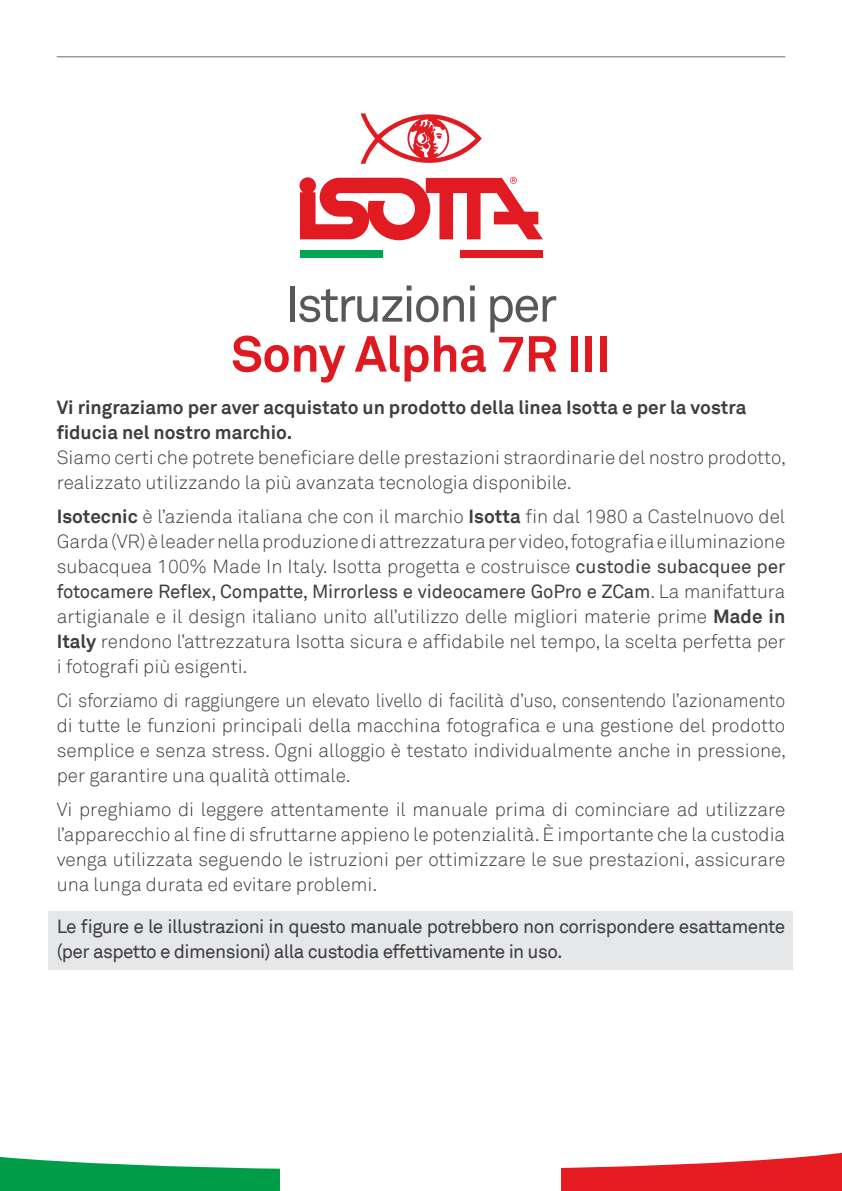
<style>
.page{position:relative;width:842px;height:1191px;background:#fff}
.page>*{position:absolute;margin:0;border:0;box-sizing:border-box;transform-origin:0 0}
.t1{font:700 50px "Akkurat";letter-spacing:-.01em;color:#de1920}
.t2{font:50px "Akkurat";letter-spacing:-.05em;color:#57585a}
.t3{font:300 19px/25px "Akkurat";color:#3e3e3f;text-align:justify}
.t4{font:300 19px/25px "Akkurat";color:#3e3e3f;text-align:justify;scale:.95 1}
.t5{font:19px/25px "Akkurat";letter-spacing:-.03em;color:#3e3e3f}
.t6{font:700 19px/25px "Akkurat";color:#3e3e3f}
.s1{font-weight:700}
.s2{font-weight:400}
</style>
<div class="page">
<div style="left:0;top:1147px;width:281px;height:44px;background:#009d48"></div>
<div style="left:561px;top:1147px;width:281px;height:44px;background:#e71b22"></div>
<svg style="left:0;top:1147px;width:842px;height:22px;fill:#fff"></svg>
<div style="left:300px;top:250px;width:83px;height:8px;background:#00a54f"></div>
<div style="left:460px;top:250px;width:83px;height:8px;background:#e21a21"></div>
<svg style="left:361px;top:113px;width:121px;height:51px"></svg>
<svg style="left:299px;top:177px;width:244px;height:63px"></svg>
<hr style="left:57px;top:56px;width:728px;height:1px;background:#6c6d70">
<div style="left:51px;top:1125px;width:742px;height:23px;background:#fff"></div>
<div style="left:49px;top:910px;width:744px;height:59px;background:#e6e7e9"></div>
<h1 class="t2" style="left:285px;top:275px;width:274px">Istruzioni per</h1>
<h1 class="t1" style="left:231px;top:322px;width:381px">Sony Alpha 7R III</h1>
<p class="t6" style="left:57px;top:395px;width:691px">Vi ringraziamo per aver acquistato un prodotto della linea Isotta e per la vostra fiducia nel nostro marchio.</p>
<p class="t3" style="left:57px;top:445px;width:731px">Siamo certi che potrete beneficiare delle prestazioni straordinarie del nostro prodotto, realizzato utilizzando la più avanzata tecnologia disponibile.</p>
<p class="t3" style="left:57px;top:504px;width:730px"><span class="s1">Isotecnic</span> è l’azienda italiana che con il marchio <span class="s1">Isotta</span> fin dal 1980 a Castelnuovo del Garda (VR) è leader nella produzione di attrezzatura per video, fotografia e illuminazione subacquea 100% Made In Italy. Isotta progetta e costruisce <span class="s2">custodie subacquee per fotocamere Reflex, Compatte, Mirrorless e videocamere GoPro e ZCam</span>. La manifattura artigianale e il design italiano unito all’utilizzo delle migliori materie prime <span class="s1">Made in Italy</span> rendono l’attrezzatura Isotta sicura e affidabile nel tempo, la scelta perfetta per i fotografi più esigenti.</p>
<p class="t4" style="left:57px;top:688px;width:769px">Ci sforziamo di raggiungere un elevato livello di facilità d’uso, consentendo l’azionamento di tutte le funzioni principali della macchina fotografica e una gestione del prodotto semplice e senza stress. Ogni alloggio è testato individualmente anche in pressione, per garantire una qualità ottimale.</p>
<p class="t3" style="left:57px;top:797px;width:730px">Vi preghiamo di leggere attentamente il manuale prima di cominciare ad utilizzare l’apparecchio al fine di sfruttarne appieno le potenzialità. È importante che la custodia venga utilizzata seguendo le istruzioni per ottimizzare le sue prestazioni, assicurare una lunga durata ed evitare problemi.</p>
<p class="t5" style="left:57px;top:914px;width:730px">Le figure e le illustrazioni in questo manuale potrebbero non corrispondere esattamente (per aspetto e dimensioni) alla custodia effettivamente in uso.</p>
</div>
